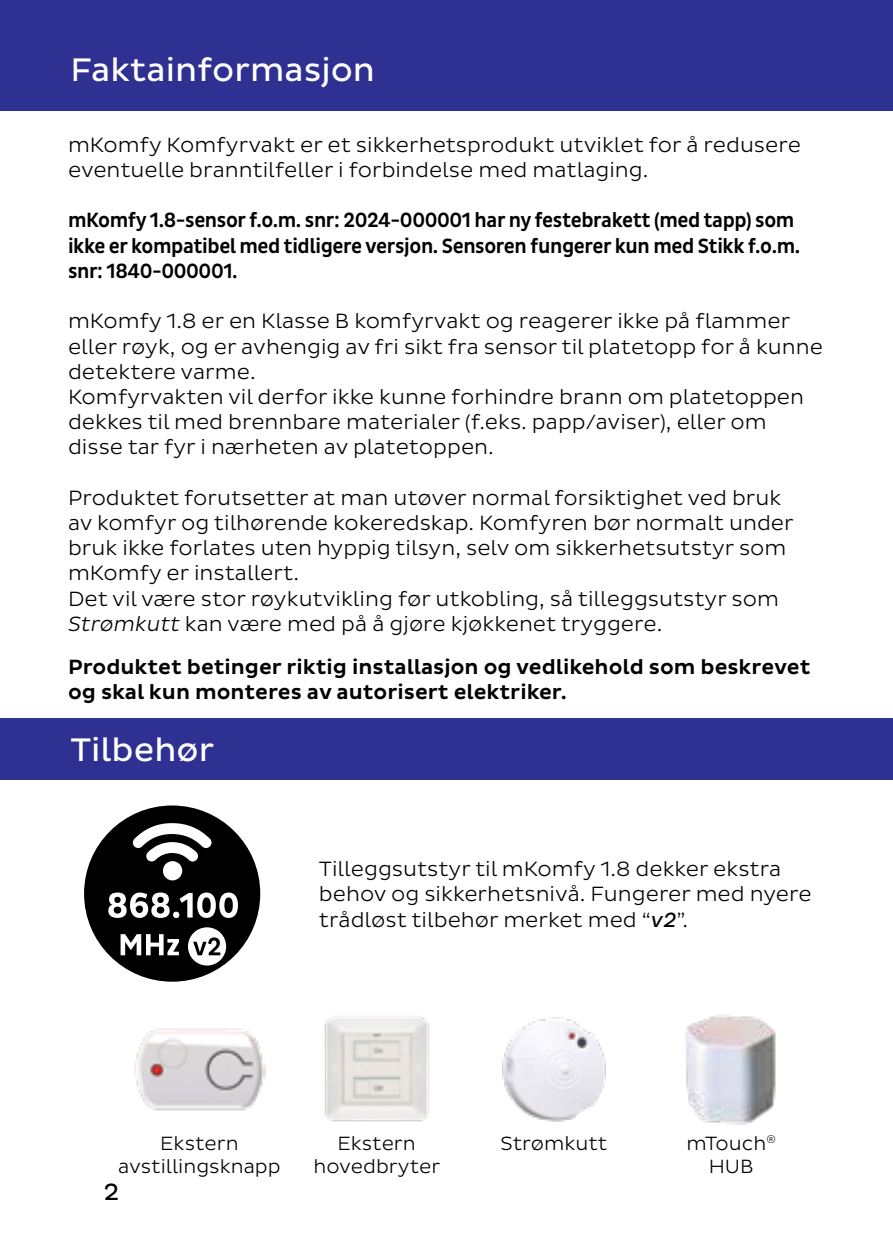
<style>
.page{position:relative;width:893px;height:1259px;background:#fff}
.page>*{position:absolute;margin:0;border:0;box-sizing:border-box;transform-origin:0 0}
.t1{font:33.3px "Pluto Sans";color:#fff}
.t2{font:24px "Pluto Sans";color:#000}
.t3{font:300 21px/25.2px "Pluto Sans";color:#000}
.t4{font:500 21px/25.2px "Pluto Sans Cond";letter-spacing:-.02em;color:#000}
.t5{font:500 21px/25.2px "Pluto Sans";color:#000}
.t6{font:300 19.5px/23.4px "Pluto Sans";color:#000;text-align:center}
.s1{font-style:italic}
.s2{font-weight:400;font-style:italic}
</style>
<div class="page">
<div style="left:0;top:0;width:893px;height:110px;background:#2e3092"></div>
<div style="left:0;top:718px;width:893px;height:61px;background:#2e3092"></div>
<img style="left:502px;top:1017px;width:104px;height:105px">
<img style="left:134px;top:1029px;width:131px;height:82px">
<div style="left:84px;top:805px;width:176px;height:176px;background:#000;border-radius:50%"></div>
<svg style="left:133px;top:823px;width:79px;height:57px"></svg>
<svg style="left:108px;top:892px;width:62px;height:26px"></svg>
<div style="left:173px;top:911px;width:6px;height:7px;background:#fff;border-radius:50%"></div>
<svg style="left:180px;top:892px;width:58px;height:26px"></svg>
<svg style="left:121px;top:934px;width:58px;height:21px"></svg>
<div style="left:188px;top:927px;width:38px;height:38px;background:#fff;border-radius:50%"></div>
<svg style="left:193px;top:937px;width:27px;height:18px"></svg>
<img style="left:324px;top:1016px;width:105px;height:106px">
<img style="left:686px;top:1014px;width:90px;height:111px">
<h1 class="t1" style="left:70px;top:50px;width:306px">Faktainformasjon</h1>
<p class="t3" style="left:68px;top:132px;width:734px">mKomfy Komfyrvakt er et sikkerhetsprodukt utviklet for å redusere eventuelle branntilfeller i forbindelse med matlaging.</p>
<p class="t4" style="left:68px;top:208px;width:734px">mKomfy 1.8-sensor f.o.m. snr: 2024-000001 har ny festebrakett (med tapp) som ikke er kompatibel med tidligere versjon. Sensoren fungerer kun med Stikk f.o.m. snr: 1840-000001.</p>
<p class="t3" style="left:68px;top:309px;width:756px">mKomfy 1.8 er en Klasse B komfyrvakt og reagerer ikke på flammer eller røyk, og er avhengig av fri sikt fra sensor til platetopp for å kunne detektere varme.<br>Komfyrvakten vil derfor ikke kunne forhindre brann om platetoppen dekkes til med brennbare materialer (f.eks. papp/aviser), eller om disse tar fyr i nærheten av platetoppen.</p>
<p class="t3" style="left:68px;top:485px;width:727px">Produktet forutsetter at man utøver normal forsiktighet ved bruk av komfyr og tilhørende kokeredskap. Komfyren bør normalt under bruk ikke forlates uten hyppig tilsyn, selv om sikkerhetsutstyr som mKomfy er installert.<br>Det vil være stor røykutvikling før utkobling, så tilleggsutstyr som <span class="s1">Strømkutt</span> kan være med på å gjøre kjøkkenet tryggere.</p>
<p class="t5" style="left:68px;top:655px;width:744px">Produktet betinger riktig installasjon og vedlikehold som beskrevet og skal kun monteres av autorisert elektriker.</p>
<h1 class="t1" style="left:70px;top:731px;width:145px">Tilbehør</h1>
<p class="t3" style="left:319px;top:856px;width:494px">Tilleggsutstyr til mKomfy 1.8 dekker ekstra behov og sikkerhetsnivå. Fungerer med nyere trådløst tilbehør merket med “<span class="s2">v2</span>”.</p>
<p class="t6" style="left:118px;top:1131px;width:164px">Ekstern avstillingsknapp</p>
<p class="t6" style="left:313px;top:1131px;width:129px">Ekstern hovedbryter</p>
<p class="t6" style="left:686px;top:1131px;width:91px">mTouch<sup>®<br></sup>HUB</p>
<p class="t6" style="left:501px;top:1131px;width:108px">Strømkutt</p>
<p class="t2" style="left:104px;top:1178px;width:17px">2</p>
</div>
